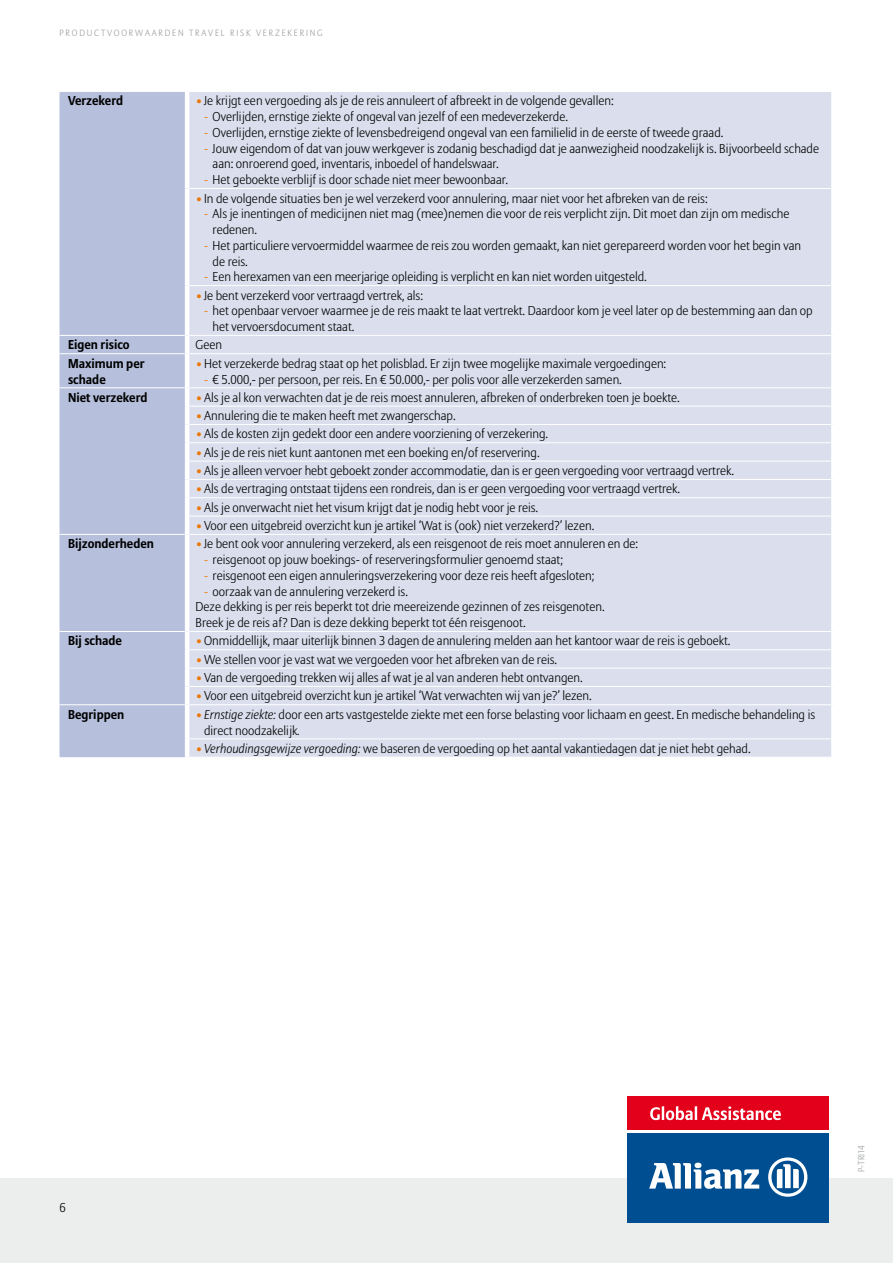
<style>
.page{position:relative;width:893px;height:1263px;background:#fff}
.page>*{position:absolute;margin:0;border:0;box-sizing:border-box;transform-origin:0 0}
.t1{font:300 12.75px/15.8px "Allianz Sans";color:#000}
.t2{font:700 12.75px/15.8px "Allianz Sans";color:#000}
.t3{font:300 9px "Allianz Sans";letter-spacing:.2em;color:#9c9e9f}
.s1{font-weight:700;color:#ed7703}
.s2{color:#ed7703}
.s3{font-style:italic}
</style>
<div class="page">
<div style="left:0;top:1178px;width:893px;height:85px;background:#eceded"></div>
<div style="left:60px;top:92px;width:125px;height:665px;background:#b6c0dc"></div>
<div style="left:189px;top:92px;width:642px;height:665px;background:#dbdfed"></div>
<hr style="left:60px;top:335px;width:125px;height:1px;background:#fff">
<hr style="left:189px;top:335px;width:642px;height:1px;background:#fff">
<hr style="left:60px;top:353px;width:125px;height:1px;background:#fff">
<hr style="left:189px;top:353px;width:642px;height:1px;background:#fff">
<hr style="left:60px;top:387px;width:125px;height:1px;background:#fff">
<hr style="left:189px;top:387px;width:642px;height:1px;background:#fff">
<hr style="left:189px;top:461px;width:642px;height:1px;background:#fff">
<hr style="left:189px;top:479px;width:642px;height:1px;background:#fff">
<hr style="left:189px;top:497px;width:642px;height:1px;background:#fff">
<hr style="left:189px;top:516px;width:642px;height:1px;background:#fff">
<hr style="left:60px;top:534px;width:125px;height:1px;background:#fff">
<hr style="left:189px;top:534px;width:642px;height:1px;background:#fff">
<hr style="left:189px;top:668px;width:642px;height:1px;background:#fff">
<hr style="left:189px;top:686px;width:642px;height:1px;background:#fff">
<hr style="left:60px;top:704px;width:125px;height:1px;background:#fff">
<hr style="left:189px;top:704px;width:642px;height:1px;background:#fff">
<hr style="left:60px;top:631px;width:125px;height:1px;background:#fff">
<hr style="left:189px;top:631px;width:642px;height:1px;background:#fff">
<hr style="left:189px;top:285px;width:642px;height:1px;background:#fff">
<hr style="left:189px;top:406px;width:642px;height:1px;background:#fff">
<hr style="left:189px;top:424px;width:642px;height:1px;background:#fff">
<hr style="left:189px;top:442px;width:642px;height:1px;background:#fff">
<hr style="left:189px;top:649px;width:642px;height:1px;background:#fff">
<hr style="left:189px;top:738px;width:642px;height:1px;background:#fff">
<hr style="left:189px;top:188px;width:642px;height:1px;background:#fff">
<div style="left:627px;top:1096px;width:202px;height:34px;background:#e2001a"></div>
<div style="left:627px;top:1133px;width:202px;height:90px;background:#004e92"></div>
<svg style="left:649px;top:1162px;width:110px;height:27px"></svg>
<svg style="left:768px;top:1157px;width:39px;height:40px"></svg>
<svg style="left:650px;top:1106px;width:131px;height:14px"></svg>
<p class="t3" style="left:60px;top:27px;width:143px">ProductVOO RWAARD EN Trave</p>
<p class="t3" style="left:221px;top:27px;width:103px">l Ri sk VERZEKERING</p>
<p class="t2" style="left:68px;top:93px;width:57px">Verzekerd</p>
<p class="t1" style="left:196px;top:93px;width:419px"><span class="s1">•</span> Je krijgt een vergoeding als je de reis annuleert of afbreekt in de volgende gevallen:</p>
<p class="t1" style="left:204px;top:109px;width:365px"><span class="s2">-</span> Overlijden, ernstige ziekte of ongeval van jezelf of een medeverzekerde.</p>
<p class="t1" style="left:204px;top:124px;width:521px"><span class="s2">-</span> Overlijden, ernstige ziekte of levensbedreigend ongeval van een familielid in de eerste of tweede graad.</p>
<p class="t1" style="left:213px;top:140px;width:608px;text-indent:-9px"><span class="s2">-</span> Jouw eigendom of dat van jouw werkgever is zodanig beschadigd dat je aanwezigheid noodzakelijk is. Bijvoorbeeld schade aan: onroerend goed, inventaris, inboedel of handelswaar.</p>
<p class="t1" style="left:204px;top:172px;width:305px"><span class="s2">-</span> Het geboekte verblijf is door schade niet meer bewoonbaar.</p>
<p class="t1" style="left:196px;top:190px;width:514px"><span class="s1">•</span> In de volgende situaties ben je wel verzekerd voor annulering, maar niet voor het afbreken van de reis:</p>
<p class="t1" style="left:213px;top:206px;width:578px;text-indent:-9px"><span class="s2">-</span> Als je inentingen of medicijnen niet mag (mee)nemen die voor de reis verplicht zijn. Dit moet dan zijn om medische redenen.</p>
<p class="t1" style="left:213px;top:237px;width:590px;text-indent:-9px"><span class="s2">-</span> Het particuliere vervoermiddel waarmee de reis zou worden gemaakt, kan niet gerepareerd worden voor het begin van de reis.</p>
<p class="t1" style="left:204px;top:269px;width:444px"><span class="s2">-</span> Een herexamen van een meerjarige opleiding is verplicht en kan niet worden uitgesteld.</p>
<p class="t1" style="left:196px;top:287px;width:229px"><span class="s1">•</span> Je bent verzekerd voor vertraagd vertrek, als:</p>
<p class="t1" style="left:213px;top:303px;width:602px;text-indent:-9px"><span class="s2">-</span> het openbaar vervoer waarmee je de reis maakt te laat vertrekt. Daardoor kom je veel later op de bestemming aan dan op het vervoersdocument staat.</p>
<p class="t2" style="left:68px;top:337px;width:63px">Eigen risico</p>
<p class="t1" style="left:196px;top:337px;width:28px">Geen</p>
<p class="t2" style="left:68px;top:355px;width:78px">Maximum per schade</p>
<p class="t1" style="left:196px;top:355px;width:472px"><span class="s1">•</span> Het verzekerde bedrag staat op het polisblad. Er zijn twee mogelijke maximale vergoedingen:</p>
<p class="t1" style="left:204px;top:371px;width:419px"><span class="s2">-</span> € 5.000,- per persoon, per reis. En € 50.000,- per polis voor alle verzekerden samen.</p>
<p class="t2" style="left:68px;top:389px;width:81px">Niet verzekerd</p>
<p class="t1" style="left:196px;top:389px;width:486px"><span class="s1">•</span> Als je al kon verwachten dat je de reis moest annuleren, afbreken of onderbreken toen je boekte.</p>
<p class="t1" style="left:196px;top:408px;width:262px"><span class="s1">•</span> Annulering die te maken heeft met zwangerschap.</p>
<p class="t1" style="left:196px;top:426px;width:354px"><span class="s1">•</span> Als de kosten zijn gedekt door een andere voorziening of verzekering.</p>
<p class="t1" style="left:196px;top:444px;width:346px"><span class="s1">•</span> Als je de reis niet kunt aantonen met een boeking en/of reservering.</p>
<p class="t1" style="left:196px;top:463px;width:540px"><span class="s1">•</span> Als je alleen vervoer hebt geboekt zonder accommodatie, dan is er geen vergoeding voor vertraagd vertrek.</p>
<p class="t1" style="left:196px;top:481px;width:486px"><span class="s1">•</span> Als de vertraging ontstaat tijdens een rondreis, dan is er geen vergoeding voor vertraagd vertrek.</p>
<p class="t1" style="left:196px;top:499px;width:344px"><span class="s1">•</span> Als je onverwacht niet het visum krijgt dat je nodig hebt voor je reis.</p>
<p class="t1" style="left:196px;top:518px;width:400px"><span class="s1">•</span> Voor een uitgebreid overzicht kun je artikel ‘Wat is (ook) niet verzekerd?’ lezen.</p>
<p class="t2" style="left:68px;top:536px;width:87px">Bijzonderheden</p>
<p class="t1" style="left:196px;top:536px;width:444px"><span class="s1">•</span> Je bent ook voor annulering verzekerd, als een reisgenoot de reis moet annuleren en de:</p>
<p class="t1" style="left:204px;top:552px;width:360px"><span class="s2">-</span> reisgenoot op jouw boekings- of reserveringsformulier genoemd staat;</p>
<p class="t1" style="left:204px;top:567px;width:392px"><span class="s2">-</span> reisgenoot een eigen annuleringsverzekering voor deze reis heeft afgesloten;</p>
<p class="t1" style="left:196px;top:583px;width:411px;text-indent:9px"><span class="s2">-</span> oorzaak van de annulering verzekerd is.<br>Deze dekking is per reis beperkt tot drie meereizende gezinnen of zes reisgenoten.<br>Breek je de reis af? Dan is deze dekking beperkt tot één reisgenoot.</p>
<p class="t2" style="left:68px;top:633px;width:56px">Bij schade</p>
<p class="t1" style="left:196px;top:633px;width:536px"><span class="s1">•</span> Onmiddellijk, maar uiterlijk binnen 3 dagen de annulering melden aan het kantoor waar de reis is geboekt.</p>
<p class="t1" style="left:196px;top:651px;width:363px"><span class="s1">•</span> We stellen voor je vast wat we vergoeden voor het afbreken van de reis.</p>
<p class="t1" style="left:196px;top:670px;width:389px"><span class="s1">•</span> Van de vergoeding trekken wij alles af wat je al van anderen hebt ontvangen.</p>
<p class="t1" style="left:196px;top:688px;width:398px"><span class="s1">•</span> Voor een uitgebreid overzicht kun je artikel ‘Wat verwachten wij van je?’ lezen.</p>
<p class="t2" style="left:68px;top:706px;width:58px">Begrippen</p>
<p class="t1" style="left:204px;top:706px;width:613px;text-indent:-9px"><span class="s1">•</span> <span class="s3">Ernstige ziekte:</span> door een arts vastgestelde ziekte met een forse belasting voor lichaam en geest. En medische behandeling is direct noodzakelijk<span class="s3">.</span></p>
<p class="t1" style="left:196px;top:740px;width:557px"><span class="s1">•</span> <span class="s3">Verhoudingsgewijze vergoeding:</span> we baseren de vergoeding op het aantal vakantiedagen dat je niet hebt gehad.</p>
<p class="t1" style="left:60px;top:1200px;width:8px">6</p>
<p class="t3" style="left:856px;top:1172px;width:28px;rotate:-90deg">P-TRI14</p>
</div>
